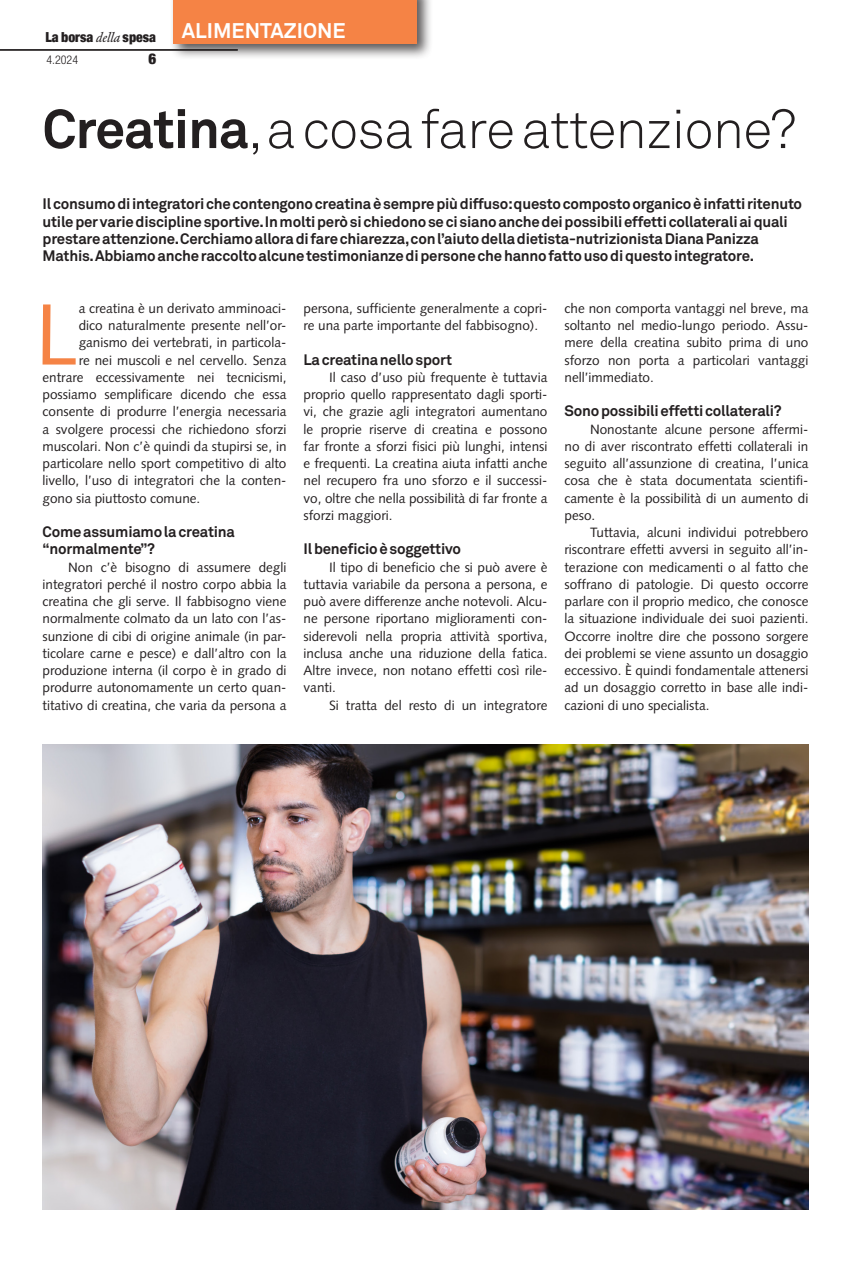
<style>
.page{position:relative;width:851px;height:1263px;background:#fff}
.page>*{position:absolute;margin:0;border:0;box-sizing:border-box;transform-origin:0 0}
._011_Testo_iniziale{font:86.85px "Syntax";color:#f58345}
._017_Titolo_40{font:300 54px "Akkurat Std";letter-spacing:-.02em;color:#231f20}
._101_Titolo_Rubrica{font:700 21px "Akkurat Std";color:#fff}
._015_Introduzione_piccola{font:700 15px/17.2px "Akkurat Std";letter-spacing:-.015em;color:#231f20}
.t1{font:900 condensed 15px "Helvetica Neue";color:#231f20}
.t2{font:900 condensed 13.8px "Helvetica Neue";color:#231f20}
._010_Testo{font:13.5px/17.2px "Syntax";color:#231f20;text-align:justify}
._011_Testo_iniziale-2{font:13.5px "Syntax";color:#231f20}
.t3{font:300 condensed 12px "Helvetica Neue";color:#231f20}
.s1{font-family:"Garamond BE";font-weight:400;font-style:italic;font-stretch:normal}
.s2{font-weight:700}
</style>
<div class="page">
<div style="left:169px;top:0;width:264px;height:60px;background:#231f20;opacity:.75"></div>
<div style="left:173px;top:0;width:243px;height:44px;background:#f58345"></div>
<img style="left:43px;top:744px;width:765px;height:466px">
<hr style="left:0;top:50px;width:238px;height:1px;background:#231f20">
<p class="t2" style="left:45px;top:25px;width:112px">La borsa <span class="s1">della</span> spesa</p>
<p class="t3" style="left:46px;top:53px;width:33px">4.2024</p>
<p class="t1" style="left:148px;top:46px;width:9px">6</p>
<p class="_101_Titolo_Rubrica" style="left:182px;top:17px;width:165px">ALIMENTAZIONE</p>
<p class="_017_Titolo_40" style="left:43px;top:97px;width:755px"><span class="s2">Creatina</span>, a cosa fare attenzione?</p>
<p class="_015_Introduzione_piccola" style="left:43px;top:195px;width:761px">Il consumo di integratori che contengono creatina è sempre più diffuso: questo composto organico è infatti ritenuto utile per varie discipline sportive. In molti però si chiedono se ci siano anche dei possibili effetti collaterali ai quali prestare attenzione. Cerchiamo allora di fare chiarezza, con l’aiuto della dietista-nutrizionista Diana Panizza Mathis. Abbiamo anche raccolto alcune testimonianze di persone che hanno fatto uso di questo integratore.</p>
<p class="_011_Testo_iniziale" style="left:35px;top:283px;width:45px">L</p>
<p class="_011_Testo_iniziale-2" style="left:79px;top:300px;width:209px">a creatina è un derivato amminoaci-</p>
<p class="_010_Testo" style="left:303px;top:300px;width:245px">persona, sufficiente generalmente a copri&shy;re una parte importante del fabbisogno).</p>
<p class="_015_Introduzione_piccola" style="left:303px;top:350px;width:150px">La creatina nello sport</p>
<p class="_010_Testo" style="left:303px;top:369px;width:245px;text-indent:26px">Il caso d’uso più frequente è tuttavia proprio quello rappresentato dagli sporti&shy;vi, che grazie agli integratori aumentano le proprie riserve di creatina e possono far fronte a sforzi fisici più lunghi, intensi e frequenti. La creatina aiuta infatti anche nel recupero fra uno sforzo e il successi&shy;vo, oltre che nella possibilità di far fronte a sforzi maggiori.</p>
<p class="_015_Introduzione_piccola" style="left:303px;top:540px;width:159px">Il beneficio è soggettivo</p>
<p class="_010_Testo" style="left:303px;top:558px;width:245px;text-indent:26px">Il tipo di beneficio che si può avere è tuttavia variabile da persona a persona, e può avere differenze anche notevoli. Alcu&shy;ne persone riportano miglioramenti con&shy;siderevoli nella propria attività sportiva, inclusa anche una riduzione della fatica.<br>Altre invece, non notano effetti così rile&shy;vanti.</p>
<p class="_010_Testo" style="left:329px;top:696px;width:220px">Si tratta del resto di un integratore</p>
<p class="_010_Testo" style="left:564px;top:300px;width:245px">che non comporta vantaggi nel breve, ma soltanto nel medio-lungo periodo. Assu&shy;mere della creatina subito prima di uno sforzo non porta a particolari vantaggi nell’immediato.</p>
<p class="_015_Introduzione_piccola" style="left:564px;top:402px;width:219px">Sono possibili effetti collaterali?</p>
<p class="_010_Testo" style="left:564px;top:420px;width:245px;text-indent:26px">Nonostante alcune persone affermi&shy;no di aver riscontrato effetti collaterali in seguito all’assunzione di creatina, l’unica cosa che è stata documentata scientifi&shy;camente è la possibilità di un aumento di peso.</p>
<p class="_010_Testo" style="left:564px;top:524px;width:245px;text-indent:26px">Tuttavia, alcuni individui potrebbero riscontrare effetti avversi in seguito all’in&shy;terazione con medicamenti o al fatto che soffrano di patologie. Di questo occorre parlare con il proprio medico, che conosce la situazione individuale dei suoi pazienti.<br>Occorre inoltre dire che possono sorgere dei problemi se viene assunto un dosaggio eccessivo. È quindi fondamentale attenersi ad un dosaggio corretto in base alle indi&shy;cazioni di uno specialista.</p>
<p class="_011_Testo_iniziale-2" style="left:79px;top:317px;width:209px">dico naturalmente presente nell’or-</p>
<p class="_011_Testo_iniziale-2" style="left:79px;top:335px;width:209px">ganismo dei vertebrati, in particola-</p>
<p class="_011_Testo_iniziale-2" style="left:79px;top:352px;width:209px">re nei muscoli e nel cervello. Senza</p>
<p class="_011_Testo_iniziale-2" style="left:43px;top:369px;width:245px">entrare eccessivamente nei tecnicismi,</p>
<p class="_011_Testo_iniziale-2" style="left:43px;top:386px;width:245px">possiamo semplificare dicendo che essa</p>
<p class="_011_Testo_iniziale-2" style="left:43px;top:404px;width:245px">consente di produrre l’energia necessaria</p>
<p class="_011_Testo_iniziale-2" style="left:43px;top:421px;width:245px">a svolgere processi che richiedono sforzi</p>
<p class="_011_Testo_iniziale-2" style="left:43px;top:438px;width:245px">muscolari. Non c’è quindi da stupirsi se, in</p>
<p class="_011_Testo_iniziale-2" style="left:43px;top:455px;width:245px">particolare nello sport competitivo di alto</p>
<p class="_011_Testo_iniziale-2" style="left:43px;top:473px;width:245px">livello, l’uso di integratori che la conten-</p>
<p class="_011_Testo_iniziale-2" style="left:43px;top:490px;width:159px">gono sia piuttosto comune.</p>
<p class="_015_Introduzione_piccola" style="left:43px;top:523px;width:194px">Come assumiamo la creatina “normalmente”?</p>
<p class="_010_Testo" style="left:43px;top:558px;width:245px;text-indent:26px">Non c’è bisogno di assumere degli integratori perché il nostro corpo abbia la creatina che gli serve. Il fabbisogno viene normalmente colmato da un lato con l’as&shy;sunzione di cibi di origine animale (in par&shy;ticolare carne e pesce) e dall’altro con la produzione interna (il corpo è in grado di produrre autonomamente un certo quan&shy;titativo di creatina, che varia da persona a</p>
</div>
